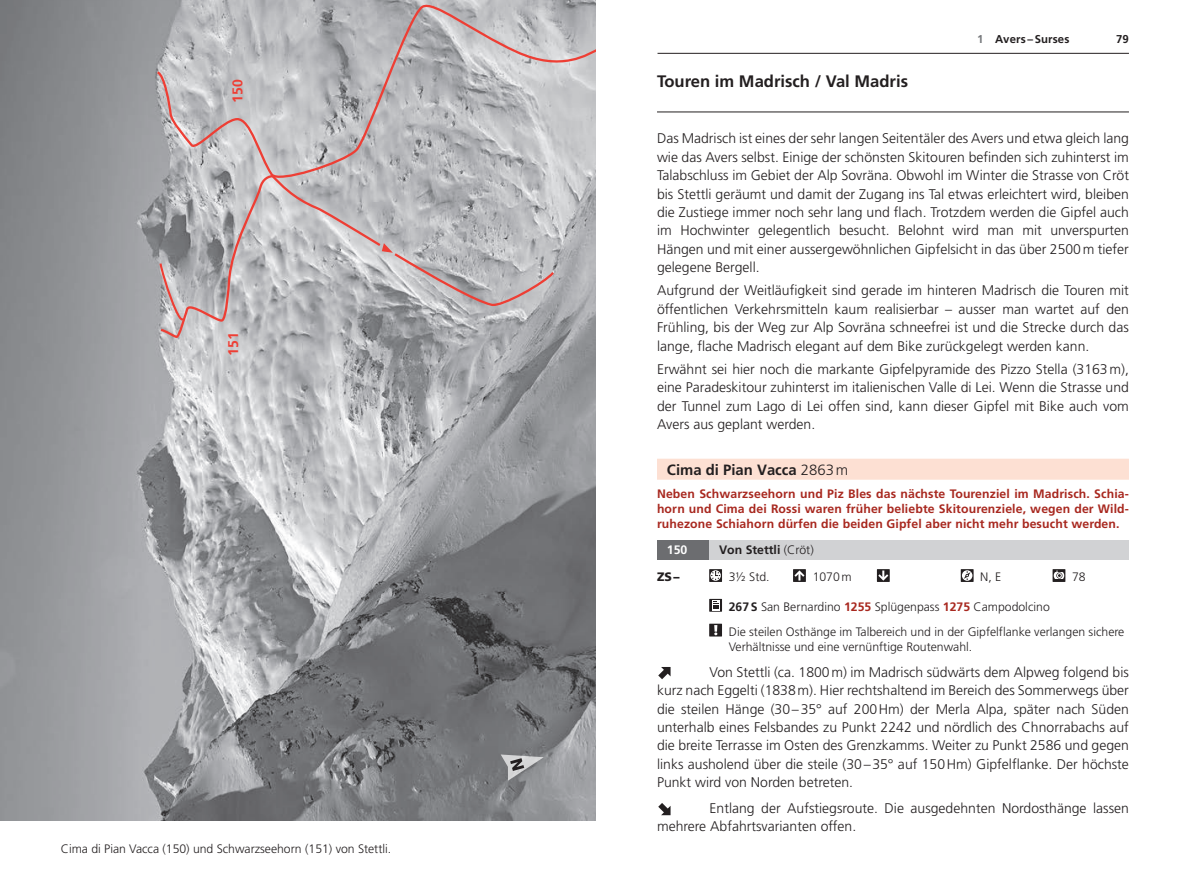
<style>
.page{position:relative;width:1191px;height:893px;background:#fff}
.page>*{position:absolute;margin:0;border:0;box-sizing:border-box;transform-origin:0 0}
.t1{font:700 16.62px "Frutiger LT Std";color:#231f20}
.t2{font:700 14.88px "Frutiger LT Std";color:#231f20}
.t3{font:700 14.17px "Frutiger";color:#ee3e34}
.t4{font:300 14px/18.4px "Frutiger LT Std";color:#231f20;text-align:justify}
.t5{font:300 12.25px/24.8px "Frutiger LT Std";color:#231f20}
.t6{font:700 12.25px/14.9px "Frutiger LT Std";letter-spacing:.01em;color:#a8281f;text-align:justify}
.t7{font:700 12.25px "Frutiger LT Std";color:#231f20}
.t8{font:700 12.25px "Frutiger LT Std";color:#fff}
.t9{font:900 12.25px "Frutiger LT Std";color:#231f20}
.t10{font:700 11.38px "Frutiger LT Std";letter-spacing:.01em;color:#231f20}
.s1{color:#76787b}
.s2{font-weight:300}
.s3{font-weight:700}
.s4{font-weight:700;color:#a8281f}
</style>
<div class="page">
<hr style="left:657px;top:53px;width:472px;height:1px;background:#231f20">
<hr style="left:657px;top:112px;width:472px;height:1px;background:#231f20">
<div style="left:657px;top:459px;width:472px;height:21px;background:#fde0d3"></div>
<div style="left:657px;top:540px;width:52px;height:19px;background:#6c6d70"></div>
<div style="left:709px;top:540px;width:419px;height:19px;background:#d1d2d4"></div>
<svg style="left:709px;top:569px;width:13px;height:13px"></svg>
<svg style="left:710px;top:570px;width:11px;height:11px"></svg>
<svg style="left:793px;top:569px;width:13px;height:13px"></svg>
<svg style="left:794px;top:570px;width:10px;height:10px"></svg>
<svg style="left:877px;top:569px;width:12px;height:13px"></svg>
<svg style="left:878px;top:570px;width:10px;height:11px"></svg>
<svg style="left:960px;top:569px;width:13px;height:13px"></svg>
<div style="left:962px;top:570px;width:10px;height:11px;background:#fff;border-radius:50%"></div>
<svg style="left:963px;top:571px;width:7px;height:9px"></svg>
<div style="left:1052px;top:569px;width:13px;height:13px;background:#231f20"></div>
<svg style="left:1053px;top:570px;width:11px;height:9px"></svg>
<svg style="left:709px;top:599px;width:13px;height:13px"></svg>
<div style="left:712px;top:600px;width:7px;height:10px;background:#fff"></div>
<svg style="left:713px;top:601px;width:6px;height:8px"></svg>
<div style="left:709px;top:624px;width:13px;height:12px;background:#231f20"></div>
<svg style="left:714px;top:625px;width:3px;height:10px"></svg>
<svg style="left:658px;top:667px;width:12px;height:12px"></svg>
<svg style="left:661px;top:806px;width:10px;height:10px"></svg>
<svg style="left:658px;top:803px;width:12px;height:12px"></svg>
<img style="left:0;top:0;width:595px;height:820px">
<svg style="left:155px;top:0;width:440px;height:184px"></svg>
<svg style="left:158px;top:173px;width:398px;height:166px"></svg>
<svg style="left:501px;top:754px;width:43px;height:27px"></svg>
<p class="t3" style="left:229px;top:103px;width:25px;rotate:-90deg">150</p>
<p class="t3" style="left:225px;top:356px;width:25px;rotate:-90deg">151</p>
<p class="t5" style="left:61px;top:836px;width:332px">Cima di Pian Vacca (150) und Schwarzseehorn (151) von Stettli.</p>
<p class="t1" style="left:657px;top:71px;width:252px">Touren im Madrisch / Val Madris</p>
<p class="t10" style="left:977px;top:32px;width:94px"><span class="s1">1</span> Avers – Surses</p>
<p class="t10" style="left:1116px;top:32px;width:14px">79</p>
<p class="t4" style="left:657px;top:130px;width:473px">Das Madrisch ist eines der sehr langen Seitentäler des Avers und etwa gleich lang wie das Avers selbst. Einige der schönsten Skitouren befinden sich zuhinterst im Talabschluss im Gebiet der Alp Sovräna. Obwohl im Winter die Strasse von Cröt bis Stettli geräumt und damit der Zugang ins Tal etwas erleichtert wird, bleiben die Zustiege immer noch sehr lang und flach. Trotzdem werden die Gipfel auch im Hochwinter gelegentlich besucht. Belohnt wird man mit unverspurten Hängen und mit einer aussergewöhnlichen Gipfelsicht in das über 2500m tiefer gelegene Bergell.</p>
<p class="t4" style="left:657px;top:282px;width:473px">Aufgrund der Weitläufigkeit sind gerade im hinteren Madrisch die Touren mit öffentlichen Verkehrsmitteln kaum realisierbar – ausser man wartet auf den Frühling, bis der Weg zur Alp Sovräna schneefrei ist und die Strecke durch das lange, flache Madrisch elegant auf dem Bike zurückgelegt werden kann.</p>
<p class="t4" style="left:657px;top:360px;width:473px">Erwähnt sei hier noch die markante Gipfelpyramide des Pizzo Stella (3163m), eine Paradeskitour zuhinterst im italienischen Valle di Lei. Wenn die Strasse und der Tunnel zum Lago di Lei offen sind, kann dieser Gipfel mit Bike auch vom Avers aus geplant werden.</p>
<p class="t2" style="left:667px;top:461px;width:183px">Cima di Pian Vacca <span class="s2">2863m</span></p>
<p class="t6" style="left:657px;top:487px;width:473px">Neben Schwarzseehorn und Piz Bles das nächste Tourenziel im Madrisch. Schia&shy;horn und Cima dei Rossi waren früher beliebte Skitourenziele, wegen der Wild&shy;ruhezone Schiahorn dürfen die beiden Gipfel aber nicht mehr besucht werden.</p>
<p class="t8" style="left:667px;top:543px;width:22px">150</p>
<p class="t7" style="left:719px;top:543px;width:96px">Von Stettli <span class="s2">(Cröt)</span></p>
<p class="t9" style="left:657px;top:570px;width:24px">ZS–</p>
<p class="t5" style="left:729px;top:565px;width:42px">3½ Std.</p>
<p class="t5" style="left:812px;top:565px;width:40px">1070m</p>
<p class="t5" style="left:980px;top:565px;width:23px">N, E</p>
<p class="t5" style="left:1072px;top:565px;width:15px">78</p>
<p class="t5" style="left:729px;top:595px;width:397px"><span class="s3">267S</span> San Bernardino <span class="s4">1255</span> Splügenpass <span class="s4">1275</span> Campodolcino<br>Die steilen Osthänge im Talbereich und in der Gipfelflanke verlangen sichere</p>
<p class="t5" style="left:729px;top:634px;width:245px">Verhältnisse und eine vernünftige Routenwahl.</p>
<p class="t4" style="left:657px;top:663px;width:473px;text-indent:52px">Von Stettli (ca. 1800m) im Madrisch südwärts dem Alpweg folgend bis kurz nach Eggelti (1838m). Hier rechtshaltend im Bereich des Sommerwegs über die steilen Hänge (30–35° auf 200Hm) der Merla Alpa, später nach Süden unterhalb eines Felsbandes zu Punkt 2242 und nördlich des Chnorrabachs auf die breite Terrasse im Osten des Grenzkamms. Weiter zu Punkt 2586 und gegen links ausholend über die steile (30–35° auf 150Hm) Gipfelflanke. Der höchste Punkt wird von Norden betreten.</p>
<p class="t4" style="left:657px;top:799px;width:473px;text-indent:52px">Entlang der Aufstiegsroute. Die ausgedehnten Nordosthänge lassen mehrere Abfahrtsvarianten offen.</p>
</div>
